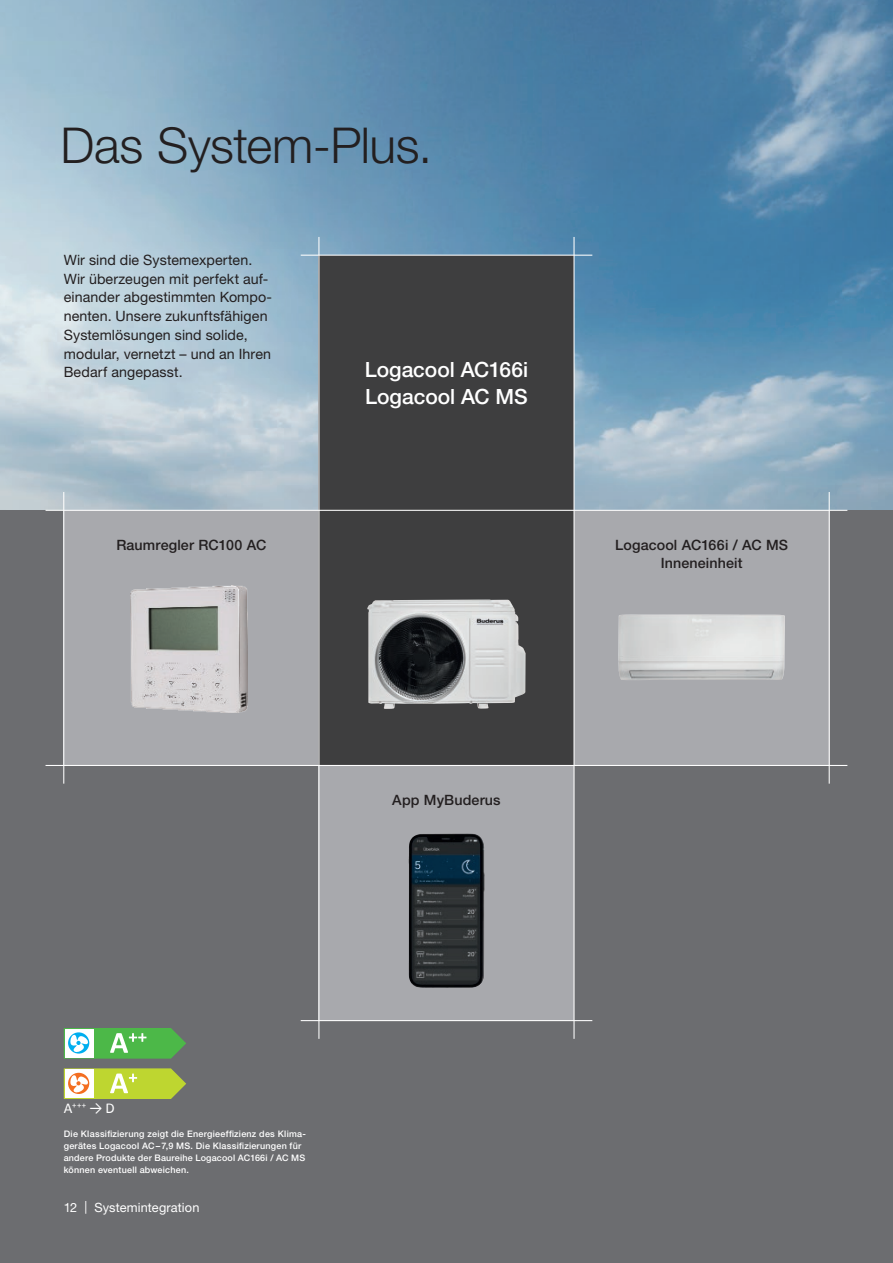
<style>
.page{position:relative;width:893px;height:1263px;background:#fff}
.page>*{position:absolute;margin:0;border:0;box-sizing:border-box;transform-origin:0 0}
.t1{font:300 49.5px "Helvetica Neue LT Pro";letter-spacing:-.01em;color:#231f20}
.t2{font:500 21px/27px "Helvetica Neue LT Pro";color:#fff}
.t3{font:15px "Calibri";color:#fff}
.t4{font:14.25px/18.8px "Helvetica Neue LT Pro";letter-spacing:.005em;color:#231f20}
.t5{font:500 14.25px/18px "Helvetica Neue LT Pro";letter-spacing:.01em;color:#231f20;text-align:center}
.t6{font:12.75px "Helvetica Neue LT Pro";letter-spacing:.01em;color:#fff}
.t7{font:500 9px/12px "Helvetica Neue LT Pro";letter-spacing:.025em;color:#fff}
</style>
<div class="page">
<img style="left:0;top:0;width:893px;height:510px">
<div style="left:0;top:510px;width:893px;height:753px;background:#6c6d70"></div>
<div style="left:319px;top:255px;width:255px;height:255px;background:#3e3e3f"></div>
<div style="left:319px;top:765px;width:255px;height:255px;background:#a8a9ad"></div>
<div style="left:64px;top:510px;width:255px;height:255px;background:#a8a9ad"></div>
<div style="left:574px;top:510px;width:255px;height:255px;background:#a8a9ad"></div>
<div style="left:319px;top:510px;width:255px;height:255px;background:#3e3e3f"></div>
<hr style="left:573px;top:237px;width:2px;height:802px;background:#fff">
<hr style="left:63px;top:492px;width:1px;height:292px;background:#fff">
<hr style="left:829px;top:492px;width:1px;height:292px;background:#fff">
<hr style="left:46px;top:510px;width:801px;height:1px;background:#fff">
<hr style="left:301px;top:255px;width:291px;height:1px;background:#fff">
<hr style="left:301px;top:1020px;width:291px;height:1px;background:#fff">
<hr style="left:46px;top:765px;width:801px;height:1px;background:#fff">
<hr style="left:318px;top:237px;width:1px;height:802px;background:#fff">
<svg style="left:64px;top:1028px;width:122px;height:30px;background:#75c47e"></svg>
<svg style="left:64px;top:1068px;width:122px;height:31px;background:#c9d262"></svg>
<img style="left:618px;top:614px;width:167px;height:66px">
<img style="left:367px;top:599px;width:159px;height:110px">
<img style="left:131px;top:585px;width:117px;height:127px">
<img style="left:409px;top:833px;width:59px;height:155px">
<h1 class="t1" style="left:61px;top:115px;width:373px">Das System-Plus.</h1>
<p class="t4" style="left:64px;top:250px;width:210px">Wir sind die Systemexperten.<br>Wir überzeugen mit perfekt auf&shy;einander abgestimmten Kompo&shy;nenten. Unsere zukunftsfähigen<br>Systemlösungen sind solide, modular, vernetzt – und an Ihren<br>Bedarf angepasst.</p>
<p class="t5" style="left:116px;top:536px;width:151px">Raumregler RC100 AC</p>
<h2 class="t2" style="left:365px;top:355px;width:165px">Logacool AC166i<br>Logacool AC MS</h2>
<p class="t5" style="left:615px;top:536px;width:175px">Logacool AC166i / AC MS<br>Inneneinheit</p>
<p class="t5" style="left:392px;top:791px;width:110px">App MyBuderus</p>
<p class="t3" style="left:64px;top:1098px;width:53px">A<sup>+++</sup> → D</p>
<p class="t7" style="left:64px;top:1128px;width:244px">Die Klassifizierung zeigt die Energieeffizienz des Klima&shy;gerätes Logacool AC–7,9 MS. Die Klassifizierungen für andere Produkte der Baureihe Logacool AC166i / AC MS können eventuell abweichen.</p>
<p class="t6" style="left:64px;top:1199px;width:137px">12 | Systemintegration</p>
</div>
